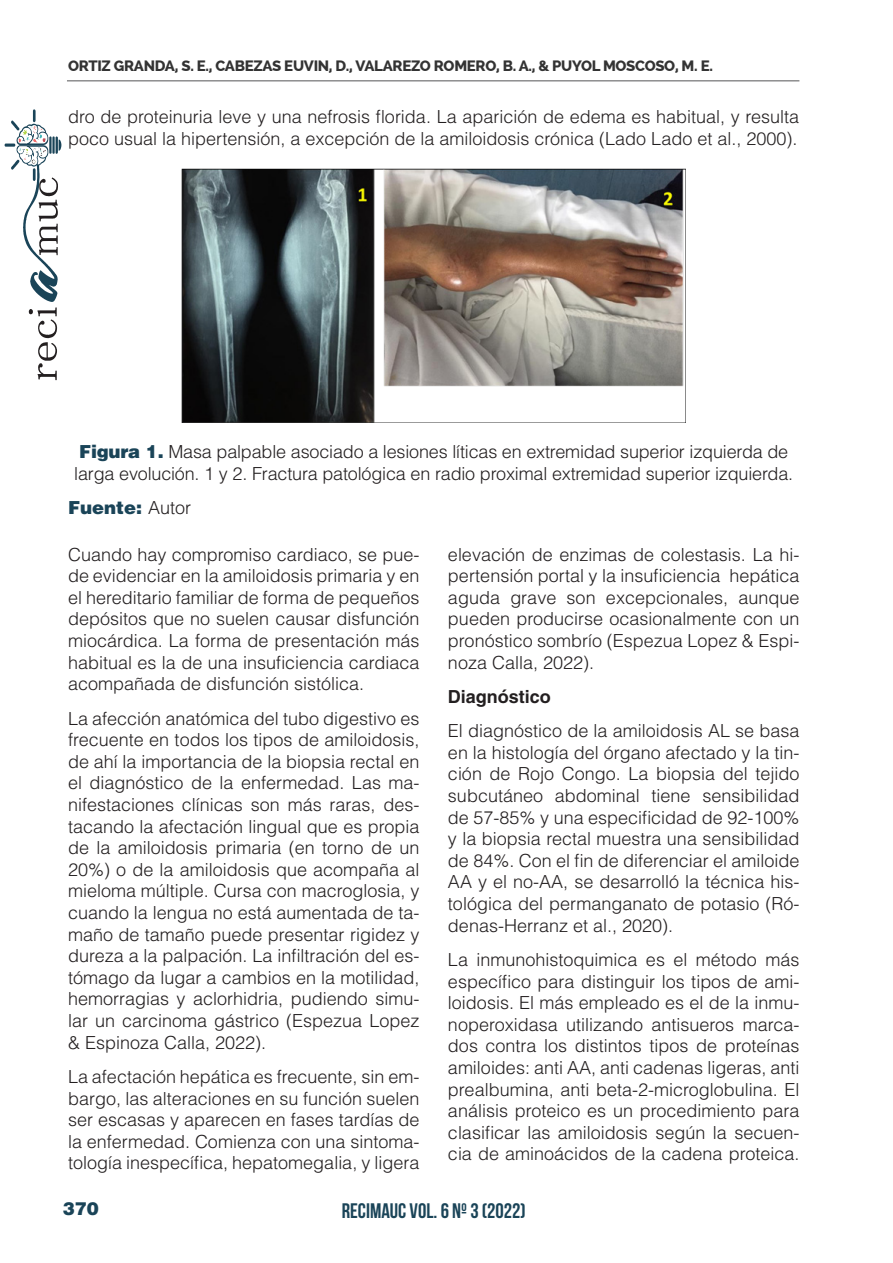
<style>
.page{position:relative;width:893px;height:1263px;background:#fff}
.page>*{position:absolute;margin:0;border:0;box-sizing:border-box;transform-origin:0 0}
.t1{font:700 21px "Bebas Neue";color:#1a4458}
.t2{font:300 18px/21.6px "Helvetica LT Std";color:#231f20;text-align:justify}
.t3{font:900 18px "Helvetica LT Std";color:#1a4458}
.t4{font:700 18px "Helvetica LT Std";color:#231f20}
.t5{font:800 15px "Raleway";letter-spacing:-.02em;color:#333}
.s1{font-weight:900;color:#1a4458}
.s2{font-weight:300;color:#231f20}
</style>
<div class="page">
<hr style="left:67px;top:80px;width:732px;height:1px;background:#545557">
<svg style="left:5px;top:109px;width:57px;height:271px"></svg>
<img style="left:182px;top:169px;width:504px;height:254px">
<p class="t5" style="left:68px;top:57px;width:646px">ORTIZ GRANDA, S. E., CABEZAS EUVIN, D., VALAREZO ROMERO, B. A., &amp; PUYOL MOSCOSO, M. E.</p>
<p class="t2" style="left:68px;top:106px;width:733px">dro de proteinuria leve y una nefrosis florida. La aparición de edema es habitual, y resulta poco usual la hipertensión, a excepción de la amiloidosis crónica (Lado Lado et al., 2000).</p>
<p class="t2" style="left:74px;top:441px;width:720px"><span class="s1">Figura 1.</span> Masa palpable asociado a lesiones líticas en extremidad superior izquierda de larga evolución. 1 y 2. Fractura patológica en radio proximal extremidad superior izquierda.</p>
<p class="t3" style="left:68px;top:496px;width:125px">Fuente: <span class="s2">Autor</span></p>
<p class="t2" style="left:68px;top:543px;width:353px">Cuando hay compromiso cardiaco, se pue&shy;de evidenciar en la amiloidosis primaria y en el hereditario familiar de forma de pequeños depósitos que no suelen causar disfunción miocárdica. La forma de presentación más habitual es la de una insuficiencia cardiaca acompañada de disfunción sistólica.</p>
<p class="t2" style="left:68px;top:707px;width:353px">La afección anatómica del tubo digestivo es frecuente en todos los tipos de amiloidosis, de ahí la importancia de la biopsia rectal en el diagnóstico de la enfermedad. Las ma&shy;nifestaciones clínicas son más raras, des&shy;tacando la afectación lingual que es propia de la amiloidosis primaria (en torno de un 20%) o de la amiloidosis que acompaña al mieloma múltiple. Cursa con macroglosia, y cuando la lengua no está aumentada de ta&shy;maño de tamaño puede presentar rigidez y dureza a la palpación. La infiltración del es&shy;tómago da lugar a cambios en la motilidad, hemorragias y aclorhidria, pudiendo simu&shy;lar un carcinoma gástrico (Espezua Lopez &amp; Espinoza Calla, 2022).</p>
<p class="t2" style="left:68px;top:1065px;width:353px">La afectación hepática es frecuente, sin em&shy;bargo, las alteraciones en su función suelen ser escasas y aparecen en fases tardías de la enfermedad. Comienza con una sintoma&shy;tología inespecífica, hepatomegalia, y ligera</p>
<p class="t2" style="left:448px;top:543px;width:353px">elevación de enzimas de colestasis. La hi&shy;pertensión portal y la insuficiencia hepática aguda grave son excepcionales, aunque pueden producirse ocasionalmente con un pronóstico sombrío (Espezua Lopez &amp; Espi&shy;noza Calla, 2022).</p>
<p class="t4" style="left:448px;top:686px;width:104px">Diagnóstico</p>
<p class="t2" style="left:448px;top:720px;width:353px">El diagnóstico de la amiloidosis AL se basa en la histología del órgano afectado y la tin&shy;ción de Rojo Congo. La biopsia del tejido subcutáneo abdominal tiene sensibilidad de 57-85% y una especificidad de 92-100% y la biopsia rectal muestra una sensibilidad de 84%. Con el fin de diferenciar el amiloide AA y el no-AA, se desarrolló la técnica his&shy;tológica del permanganato de potasio (Ró&shy;denas-Herranz et al., 2020).</p>
<p class="t2" style="left:448px;top:949px;width:353px">La inmunohistoquimica es el método más específico para distinguir los tipos de ami&shy;loidosis. El más empleado es el de la inmu&shy;noperoxidasa utilizando antisueros marca&shy;dos contra los distintos tipos de proteínas amiloides: anti AA, anti cadenas ligeras, anti prealbumina, anti beta-2-microglobulina. El análisis proteico es un procedimiento para clasificar las amiloidosis según la secuen&shy;cia de aminoácidos de la cadena proteica.</p>
<p class="t3" style="left:63px;top:1197px;width:38px">370</p>
<p class="t1" style="left:342px;top:1199px;width:185px">RECIMAUC VOL. 6 Nº 3 (2022)</p>
</div>
